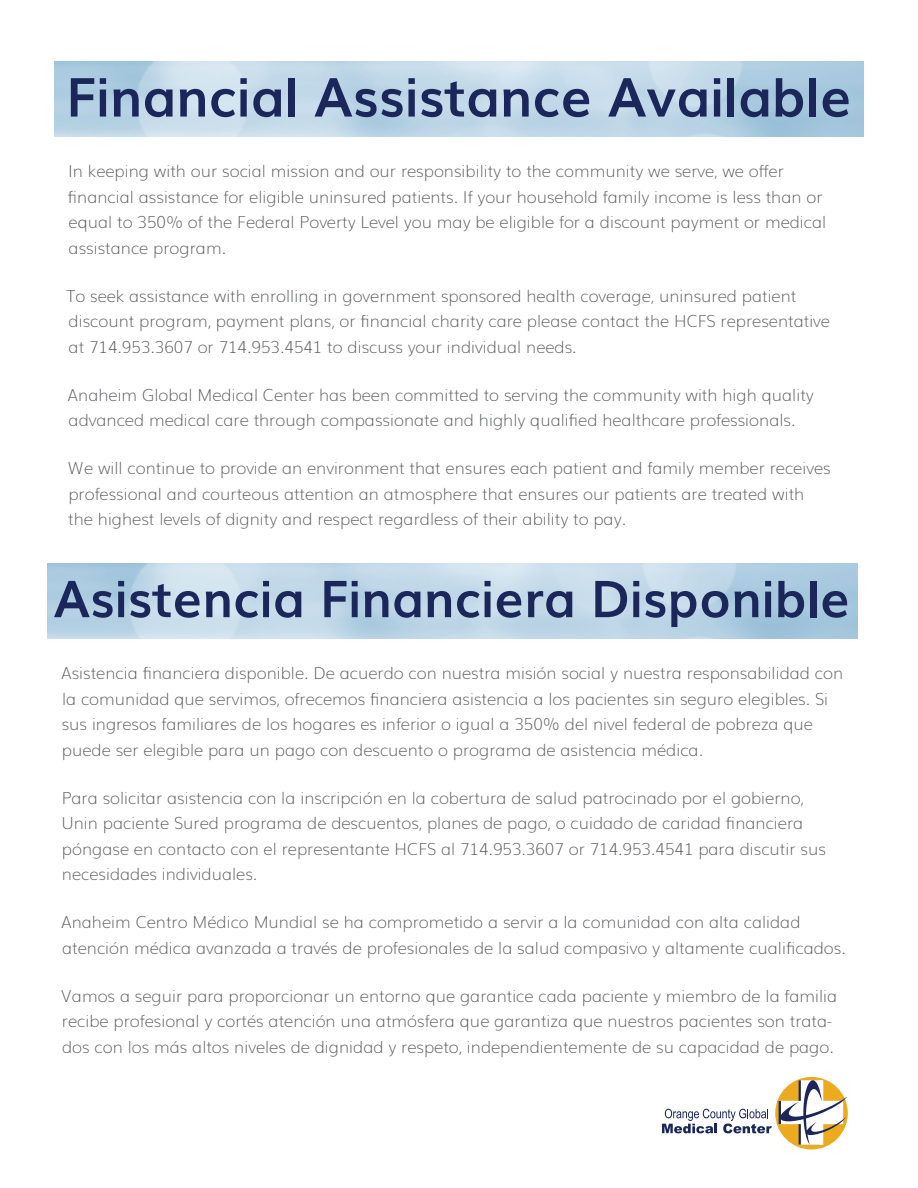
<style>
.page{position:relative;width:918px;height:1188px;background:#fff}
.page>*{position:absolute;margin:0;border:0;box-sizing:border-box;transform-origin:0 0}
.t1{font:700 54px "Muli";color:#1b275a}
.t2{font:700 51px "Muli";color:#1b275a}
.t3{font:200 16.5px/25.5px "Muli";color:#57585a}
</style>
<div class="page">
<svg style="left:662px;top:1077px;width:186px;height:73px"></svg>
<h1 class="t1" style="left:66px;top:54px;width:787px">Financial Assistance Available</h1>
<p class="t3" style="left:68px;top:157px;width:760px">In keeping with our social mission and our responsibility to the community we serve, we offer financial assistance for eligible uninsured patients. If your household family income is less than or equal to 350% of the Federal Poverty Level you may be eligible for a discount payment or medical assistance program.</p>
<p class="t3" style="left:67px;top:282px;width:765px">To seek assistance with enrolling in government sponsored health coverage, uninsured patient discount program, payment plans, or financial charity care please contact the HCFS representative at 714.953.3607 or 714.953.4541 to discuss your individual needs.</p>
<p class="t3" style="left:68px;top:381px;width:748px">Anaheim Global Medical Center has been committed to serving the community with high quality advanced medical care through compassionate and highly qualified healthcare professionals.</p>
<p class="t3" style="left:68px;top:454px;width:765px">We will continue to provide an environment that ensures each patient and family member receives professional and courteous attention an atmosphere that ensures our patients are treated with the highest levels of dignity and respect regardless of their ability to pay.</p>
<h2 class="t2" style="left:54px;top:558px;width:798px">Asistencia Financiera Disponible</h2>
<p class="t3" style="left:61px;top:660px;width:784px">Asistencia financiera disponible. De acuerdo con nuestra misión social y nuestra responsabilidad con la comunidad que servimos, ofrecemos financiera asistencia a los pacientes sin seguro elegibles. Si sus ingresos familiares de los hogares es inferior o igual a 350% del nivel federal de pobreza que puede ser elegible para un pago con descuento o programa de asistencia médica.</p>
<p class="t3" style="left:62px;top:784px;width:766px">Para solicitar asistencia con la inscripción en la cobertura de salud patrocinado por el gobierno, Unin paciente Sured programa de descuentos, planes de pago, o cuidado de caridad financiera póngase en contacto con el representante HCFS al 714.953.3607 or 714.953.4541 para discutir sus necesidades individuales.</p>
<p class="t3" style="left:61px;top:909px;width:786px">Anaheim Centro Médico Mundial se ha comprometido a servir a la comunidad con alta calidad atención médica avanzada a través de profesionales de la salud compasivo y altamente cualificados.</p>
<p class="t3" style="left:61px;top:982px;width:778px">Vamos a seguir para proporcionar un entorno que garantice cada paciente y miembro de la familia recibe profesional y cortés atención una atmósfera que garantiza que nuestros pacientes son trata&shy;dos con los más altos niveles de dignidad y respeto, independientemente de su capacidad de pago.</p>
</div>
